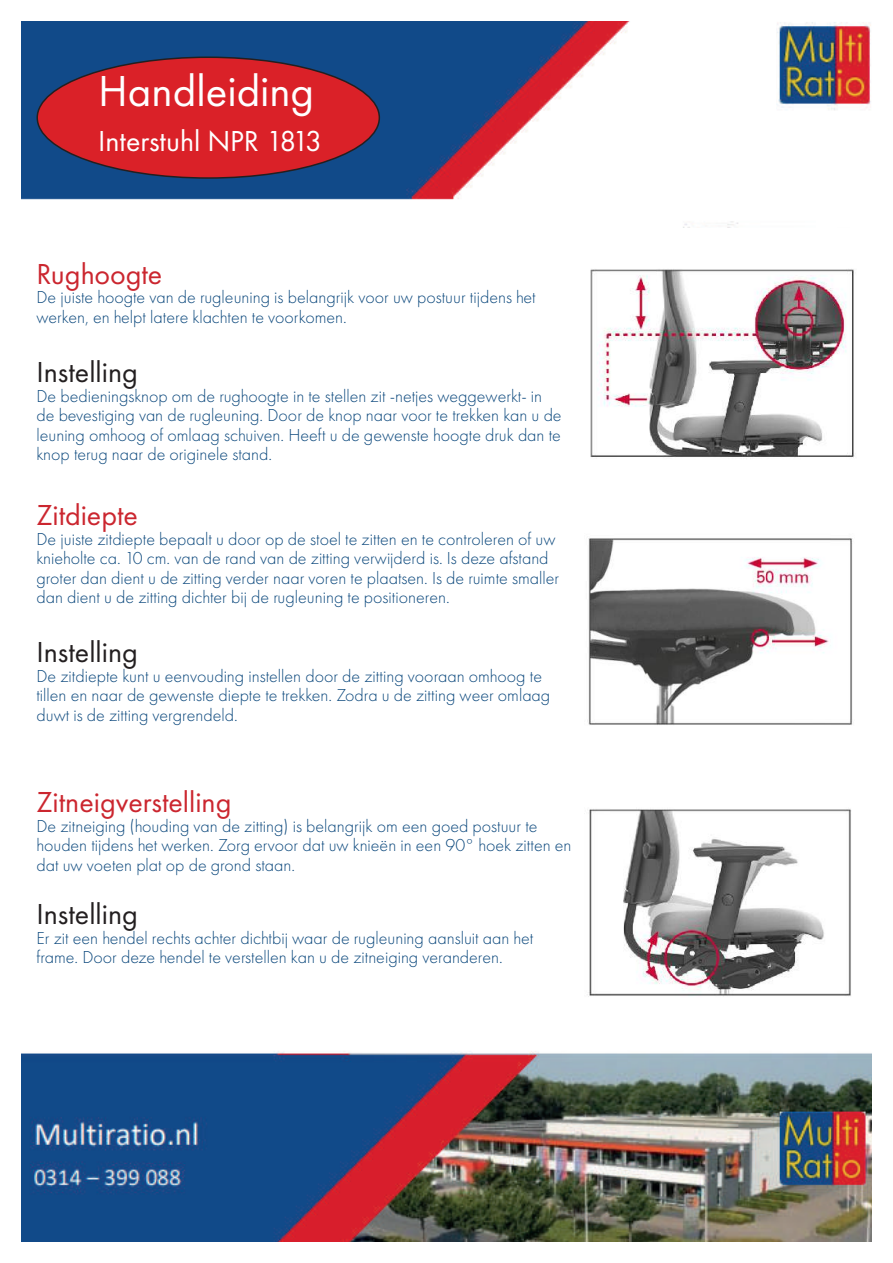
<style>
.page{position:relative;width:893px;height:1263px;background:#fff}
.page>*{position:absolute;margin:0;border:0;box-sizing:border-box;transform-origin:0 0}
.t1{font:45px "Futura PT";color:#fff}
.t2{font:30px "Futura PT";color:#cb262f}
.t3{font:30px "Futura PT";color:#231f20}
.t4{font:30px "Futura PT";color:#fff}
.t5{font:300 18px/19.5px "Futura PT";color:#0a477c}
</style>
<div class="page">
<img style="left:21px;top:21px;width:851px;height:1221px">
<div style="left:631px;top:21px;width:145px;height:170px;background:#fff"></div>
<div style="left:88px;top:229px;width:772px;height:749px;background:#fff"></div>
<img style="left:590px;top:269px;width:264px;height:189px">
<img style="left:587px;top:538px;width:266px;height:187px">
<img style="left:584px;top:809px;width:272px;height:192px">
<div style="left:37px;top:57px;width:342px;height:121px;background:#da2128;border-radius:50%"></div>
<h1 class="t1" style="left:98px;top:64px;width:218px">Handleiding</h1>
<h2 class="t4" style="left:98px;top:123px;width:226px">Interstuhl NPR 1813</h2>
<h2 class="t2" style="left:36px;top:256px;width:127px">Rughoogte</h2>
<p class="t5" style="left:36px;top:288px;width:501px">De juiste hoogte van de rugleuning is belangrijk voor uw postuur tijdens het werken, en helpt latere klachten te voorkomen.</p>
<h2 class="t3" style="left:36px;top:354px;width:103px">Instelling</h2>
<p class="t5" style="left:36px;top:386px;width:527px">De bedieningsknop om de rughoogte in te stellen zit -netjes weggewerkt- in de bevestiging van de rugleuning. Door de knop naar voor te trekken kan u de leuning omhoog of omlaag schuiven. Heeft u de gewenste hoogte druk dan te knop terug naar de originele stand.</p>
<h2 class="t2" style="left:36px;top:498px;width:103px">Zitdiepte</h2>
<p class="t5" style="left:36px;top:529px;width:524px">De juiste zitdiepte bepaalt u door op de stoel te zitten en te controleren of uw knieholte ca. 10 cm. van de rand van de zitting verwijderd is. Is deze afstand groter dan dient u de zitting verder naar voren te plaatsen. Is de ruimte smaller dan dient u de zitting dichter bij de rugleuning te positioneren.</p>
<h2 class="t3" style="left:36px;top:635px;width:103px">Instelling</h2>
<p class="t5" style="left:36px;top:666px;width:515px">De zitdiepte kunt u eenvouding instellen door de zitting vooraan omhoog te tillen en naar de gewenste diepte te trekken. Zodra u de zitting weer omlaag duwt is de zitting vergrendeld.</p>
<h2 class="t2" style="left:36px;top:784px;width:196px">Zitneigverstelling</h2>
<p class="t5" style="left:36px;top:816px;width:536px">De zitneiging (houding van de zitting) is belangrijk om een goed postuur te houden tijdens het werken. Zorg ervoor dat uw knieën in een 90° hoek zitten en dat uw voeten plat op de grond staan.</p>
<h2 class="t3" style="left:36px;top:897px;width:103px">Instelling</h2>
<p class="t5" style="left:36px;top:928px;width:498px">Er zit een hendel rechts achter dichtbij waar de rugleuning aansluit aan het frame. Door deze hendel te verstellen kan u de zitneiging veranderen.</p>
</div>
